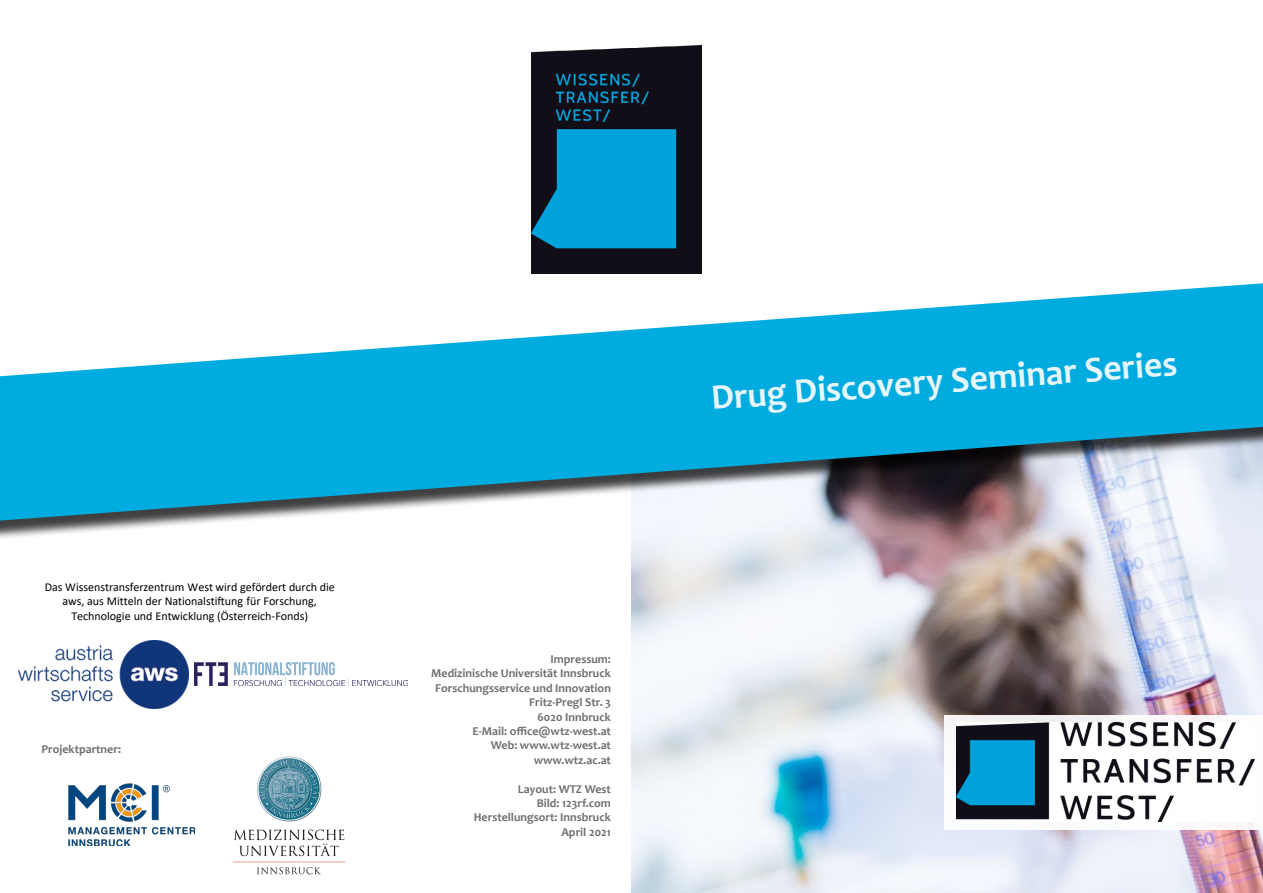
<style>
.page{position:relative;width:1263px;height:893px;background:#fff}
.page>*{position:absolute;margin:0;border:0;box-sizing:border-box;transform-origin:0 0}
.t1{font:700 36px "Candara";color:#fff}
.t2{font:700 12px/14.4px "Candara";color:#6d6e71;text-align:right}
.t3{font:12px/14.4px "Calibri";letter-spacing:-.005em;color:#000;text-align:center}
</style>
<div class="page">
<img style="left:631px;top:546px;width:632px;height:347px">
<div style="left:0;top:279px;width:1263px;height:267px;background:#000;opacity:.75"></div>
<svg style="left:0;top:283px;width:1263px;height:238px;fill:#00abdf"></svg>
<div style="left:944px;top:715px;width:319px;height:114px;background:#fff"></div>
<img style="left:233px;top:756px;width:112px;height:119px">
<img style="left:68px;top:784px;width:127px;height:61px">
<img style="left:18px;top:640px;width:170px;height:68px">
<img style="left:195px;top:663px;width:212px;height:23px">
<img style="left:957px;top:722px;width:297px;height:100px">
<img style="left:531px;top:46px;width:170px;height:228px">
<p class="t3" style="left:45px;top:579px;width:292px">Das Wissenstransferzentrum West wird gefördert durch die aws, aus Mitteln der Nationalstiftung für Forschung,<br>Technologie und Entwicklung (Österreich-Fonds)</p>
<p class="t2" style="left:41px;top:741px;width:81px">Projektpartner:</p>
<p class="t2" style="left:431px;top:652px;width:181px">Impressum:<br>Medizinische Universität Innsbruck<br>Forschungsservice und Innovation<br>Fritz-Pregl Str. 3<br>6020 Innbruck<br>E-Mail: office@wtz-west.at<br>Web: www.wtz-west.at www.wtz.ac.at</p>
<p class="t2" style="left:474px;top:781px;width:139px">Layout: WTZ West<br>Bild: 123rf.com<br>Herstellungsort: Innsbruck<br>April 2021</p>
<h1 class="t1" style="left:709px;top:374px;width:469px;rotate:-4deg">Drug Discovery Seminar Series</h1>
</div>
